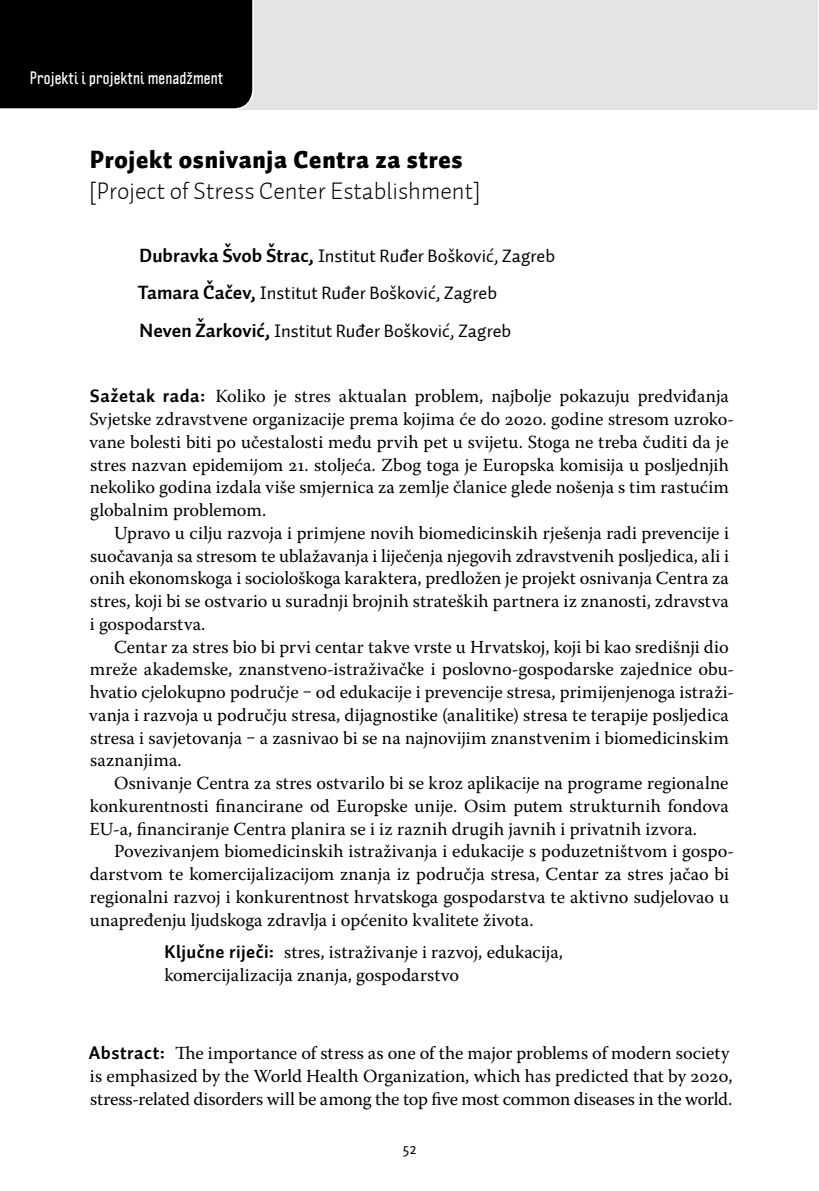
<style>
.page{position:relative;width:819px;height:1191px;background:#fff}
.page>*{position:absolute;margin:0;border:0;box-sizing:border-box;transform-origin:0 0}
.t1{font:300 24.5px "Auto 2";color:#000}
.t2{font:900 24.5px "Auto 2";letter-spacing:.03em;color:#000}
.t3{font:18.38px/22.8px "Warnock Pro";letter-spacing:.005em;color:#000}
.t4{font:18.38px/37.6px "Auto 2";color:#000}
.t5{font:700 15.75px "Politica";letter-spacing:.015em;color:#fff}
.t6{font:15.75px "Delicious";color:#000}
.s1{font-weight:700;font-size:19.25px}
.s2{font-family:"Auto 2";font-weight:700}
</style>
<div class="page">
<div style="left:0;top:0;width:817px;height:109px;background:#e3e4e4"></div>
<div style="left:0;top:0;width:255px;height:110px;background:#000"></div>
<p class="t5" style="left:30px;top:68px;width:195px">Projekti i projektni menadžment</p>
<h1 class="t2" style="left:90px;top:143px;width:374px">Projekt osnivanja Centra za stres</h1>
<h1 class="t1" style="left:89px;top:176px;width:393px">[Project of Stress Center Establishment]</h1>
<p class="t4" style="left:138px;top:237px;width:419px"><span class="s1">Dubravka Švob Štrac,</span> Institut Ruđer Bošković, Zagreb<br><span class="s1">Tamara Čačev,</span> Institut Ruđer Bošković, Zagreb<br><span class="s1">Neven Žarković,</span> Institut Ruđer Bošković, Zagreb</p>
<p class="t3" style="left:89px;top:384px;width:646px"><span class="s2">Sažetak rada:</span> Koliko je stres aktualan problem, najbolje pokazuju predviđanja Svjetske zdravstvene organizacije prema kojima će do 2020. godine stresom uzroko&shy;vane bolesti biti po učestalosti među prvih pet u svijetu. Stoga ne treba čuditi da je stres nazvan epidemijom 21. stoljeća. Zbog toga je Europska komisija u posljednjih nekoliko godina izdala više smjernica za zemlje članice glede nošenja s tim rastućim globalnim problemom.</p>
<p class="t3" style="left:90px;top:521px;width:640px;text-align:justify;text-indent:24px">Upravo u cilju razvoja i primjene novih biomedicinskih rješenja radi prevencije i suočavanja sa stresom te ublažavanja i liječenja njegovih zdravstvenih posljedica, ali i onih ekonomskoga i sociološkoga karaktera, predložen je projekt osnivanja Centra za stres, koji bi se ostvario u suradnji brojnih strateških partnera iz znanosti, zdravstva i gospodarstva.</p>
<p class="t3" style="left:89px;top:635px;width:646px;text-indent:25px">Centar za stres bio bi prvi centar takve vrste u Hrvatskoj, koji bi kao središnji dio mreže akademske, znanstveno-istraživačke i poslovno-gospodarske zajednice obu&shy;hvatio cjelokupno područje ‒ od edukacije i prevencije stresa, primijenjenoga istraži&shy;vanja i razvoja u području stresa, dijagnostike (analitike) stresa te terapije posljedica stresa i savjetovanja ‒ a zasnivao bi se na najnovijim znanstvenim i biomedicinskim saznanjima.</p>
<p class="t3" style="left:89px;top:771px;width:641px;text-align:justify;text-indent:25px">Osnivanje Centra za stres ostvarilo bi se kroz aplikacije na programe regionalne konkurentnosti financirane od Europske unije. Osim putem strukturnih fondova EU-a, financiranje Centra planira se i iz raznih drugih javnih i privatnih izvora.</p>
<p class="t3" style="left:90px;top:839px;width:646px;text-indent:24px">Povezivanjem biomedicinskih istraživanja i edukacije s poduzetništvom i gospo&shy;darstvom te komercijalizacijom znanja iz područja stresa, Centar za stres jačao bi regionalni razvoj i konkurentnost hrvatskoga gospodarstva te aktivno sudjelovao u unapređenju ljudskoga zdravlja i općenito kvalitete života.</p>
<p class="t3" style="left:164px;top:940px;width:400px"><span class="s2">Ključne riječi:</span> stres, istraživanje i razvoj, edukacija, komercijalizacija znanja, gospodarstvo</p>
<p class="t3" style="left:89px;top:1041px;width:645px"><span class="s2">Abstract:</span> The importance of stress as one of the major problems of modern society is emphasized by the World Health Organization, which has predicted that by 2020, stress-related disorders will be among the top five most common diseases in the world.</p>
<p class="t6" style="left:402px;top:1140px;width:16px">52</p>
</div>
